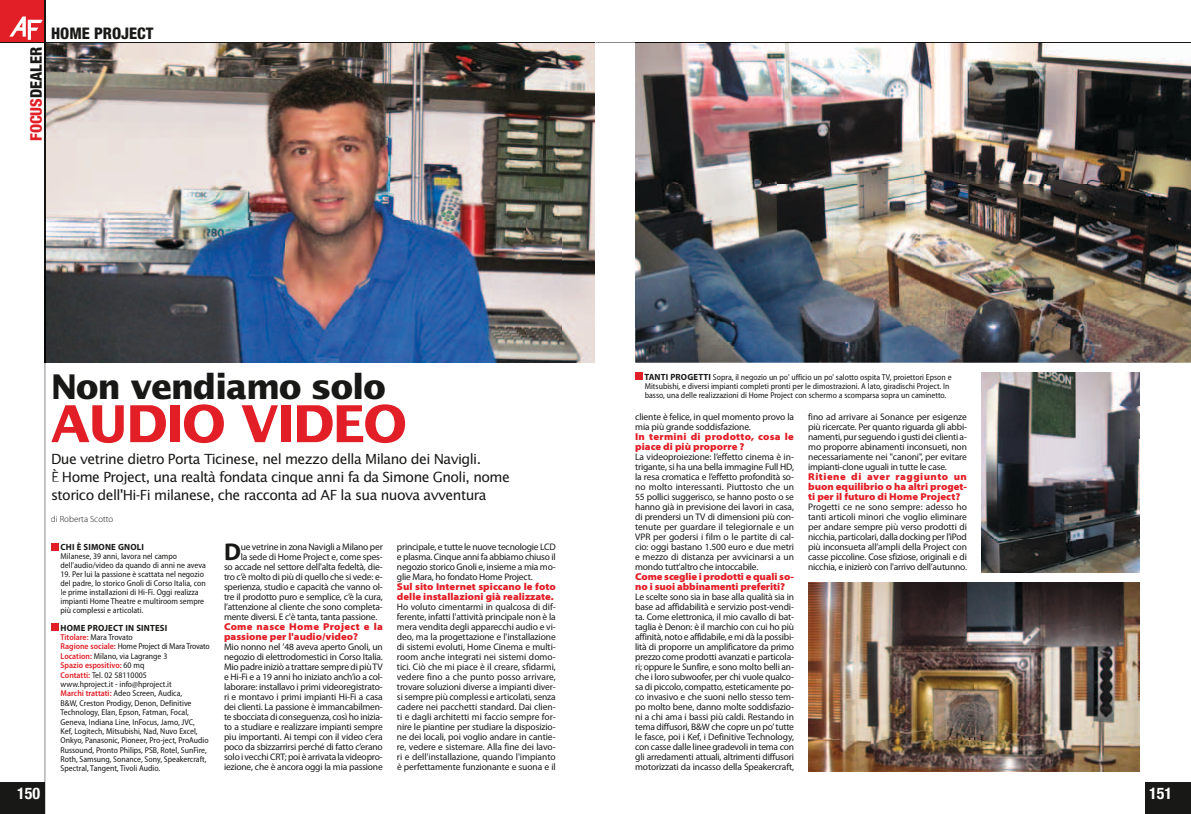
<style>
.page{position:relative;width:1191px;height:814px;background:#fff}
.page>*{position:absolute;margin:0;border:0;box-sizing:border-box;transform-origin:0 0}
.t1{font:700 51px "Lucida Sans Std";letter-spacing:-.04em;color:#e21e26}
.t2{font:700 34px "Lucida Sans Std";letter-spacing:-.04em;color:#181817}
.t3{font:700 24.3px "Myriad Pro";color:#181817}
.t4{font:800 condensed 16px "Helvetica Neue LT Std";color:#181817}
.t5{font:700 condensed 16px "Helvetica Neue LT Std";color:#fff}
.t6{font:14px/18px "Lucida Sans Std";letter-spacing:-.04em;color:#181817}
.t7{font:900 semi-expanded 10px/10px "Myriad Pro";color:#e21e26}
.t8{font:900 semi-expanded 10px/10px "Myriad Pro";letter-spacing:.03em;color:#e21e26}
.t9{font:9.5px/10px "Myriad Pro";letter-spacing:-.02em;color:#181817;text-align:justify}
.t10{font:700 9px "Myriad Pro";letter-spacing:.02em;color:#181817}
.t11{font:300 9px "Myriad Pro";color:#181817}
.t12{font:semi-condensed 8.5px/9.4px "Myriad Pro";color:#181817}
.s1{color:#e21e26}
.s2{font-weight:600;color:#e21e26}
.s3{font-weight:700;font-stretch:normal;font-size:9px}
</style>
<div class="page">
<img style="left:46px;top:43px;width:549px;height:320px">
<div style="left:0;top:0;width:45px;height:43px;background:#e21e26"></div>
<div style="left:0;top:783px;width:45px;height:31px;background:#181817"></div>
<div style="left:51px;top:623px;width:8px;height:7px;background:#e21e26"></div>
<div style="left:51px;top:543px;width:8px;height:7px;background:#e21e26"></div>
<hr style="left:45px;top:42px;width:550px;height:1px;background:#181817">
<hr style="left:0;top:43px;width:45px;height:1px;background:#181817">
<hr style="left:0;top:42px;width:45px;height:1px;background:#20110d">
<hr style="left:45px;top:0;width:1px;height:42px;background:#20110d">
<svg style="left:9px;top:16px;width:37px;height:798px"></svg>
<div style="left:1146px;top:783px;width:45px;height:31px;background:#181817"></div>
<div style="left:635px;top:373px;width:7px;height:7px;background:#e21e26"></div>
<img style="left:635px;top:43px;width:556px;height:320px">
<img style="left:635px;top:343px;width:518px;height:5px">
<img style="left:981px;top:373px;width:159px;height:200px">
<img style="left:808px;top:583px;width:332px;height:188px">
<svg style="left:595px;top:42px;width:596px;height:1px"></svg>
<h3 class="t4" style="left:26px;top:141px;width:95px;rotate:-90deg"><span class="s1">FOCUS</span>DEALER</h3>
<h3 class="t4" style="left:51px;top:23px;width:104px">HOME PROJECT</h3>
<h3 class="t5" style="left:17px;top:783px;width:25px">150</h3>
<h2 class="t2" style="left:51px;top:367px;width:337px">Non vendiamo solo</h2>
<h1 class="t1" style="left:51px;top:395px;width:358px">AUDIO VIDEO</h1>
<h3 class="t6" style="left:51px;top:450px;width:460px">Due vetrine dietro Porta Ticinese, nel mezzo della Milano dei Navigli.<br>È Home Project, una realtà fondata cinque anni fa da Simone Gnoli, nome storico dell'Hi-Fi milanese, che racconta ad AF la sua nuova avventura</h3>
<p class="t11" style="left:51px;top:513px;width:64px">di Roberta Scotto</p>
<p class="t10" style="left:61px;top:541px;width:85px">CHI È SIMONE GNOLI</p>
<p class="t12" style="left:61px;top:552px;width:147px;line-height:9px">Milanese, 39 anni, lavora nel campo dell'audio/video da quando di anni ne aveva</p>
<p class="t12" style="left:61px;top:570px;width:147px;line-height:9px">19. Per lui la passione è scattata nel negozio del padre, lo storico Gnoli di Corso Italia, con le prime installazioni di Hi-Fi. Oggi realizza impianti Home Theatre e multiroom sempre più complessi e articolati.</p>
<p class="t10" style="left:61px;top:621px;width:108px">HOME PROJECT IN SINTESI</p>
<p class="t12" style="left:61px;top:632px;width:151px"><span class="s2">Titolare:</span> Mara Trovato<br><span class="s2">Ragione sociale:</span> Home Project di Mara Trovato <span class="s2">Location:</span> Milano, via Lagrange 3<br><span class="s2">Spazio espositivo:</span> 60 mq<br><span class="s2">Contatti:</span> Tel. 02 58110005<br>www.hproject.it - info@hproject.it<br><span class="s2">Marchi trattati:</span> Adeo Screen, Audica,<br>B&amp;W, Creston Prodigy, Denon, Definitive Technology, Elan, Epson, Fatman, Focal, Geneva, Indiana Line, InFocus, Jamo, JVC,<br>Kef, Logitech, Mitsubishi, Nad, Nuvo Excel, Onkyo, Panasonic, Pioneer, Pro-ject, ProAudio Russound, Pronto Philips, PSB, Rotel, SunFire, Roth, Samsung, Sonance, Sony, Speakercraft, Spectral, Tangent, Tivoli Audio.</p>
<h3 class="t3" style="left:224px;top:536px;width:18px">D</h3>
<p class="t9" style="left:241px;top:541px;width:144px">ue vetrine in zona Navigli a Milano per</p>
<p class="t9" style="left:241px;top:551px;width:144px">la sede di Home Project e, come spes-</p>
<p class="t9" style="left:224px;top:561px;width:160px">so accade nel settore dell'alta fedeltà, die-</p>
<p class="t9" style="left:224px;top:571px;width:160px">tro c’è molto di più di quello che si vede: e-</p>
<p class="t9" style="left:224px;top:581px;width:160px">sperienza, studio e capacità che vanno ol-</p>
<p class="t9" style="left:224px;top:591px;width:160px">tre il prodotto puro e semplice, c’è la cura,</p>
<p class="t9" style="left:224px;top:601px;width:160px">l’attenzione al cliente che sono completa-</p>
<p class="t9" style="left:224px;top:611px;width:155px">mente diversi. E c'è tanta, tanta passione.</p>
<p class="t7" style="left:224px;top:621px;width:160px">Come nasce Home Project e la passione per l'audio/video?</p>
<p class="t9" style="left:224px;top:641px;width:160px">Mio nonno nel ’48 aveva aperto Gnoli, un negozio di elettrodomestici in Corso Italia.<br>Mio padre iniziò a trattare sempre di più TV e Hi-Fi e a 19 anni ho iniziato anch’io a col&shy;laborare: installavo i primi videoregistrato&shy;ri e montavo i primi impianti Hi-Fi a casa dei clienti. La passione è immancabilmen&shy;te sbocciata di conseguenza, così ho inizia&shy;to a studiare e realizzare impianti sempre piu importanti. Ai tempi con il video c’era poco da sbizzarrirsi perché di fatto c’erano solo i vecchi CRT; poi è arrivata la videopro&shy;iezione, che è ancora oggi la mia passione</p>
<p class="t9" style="left:397px;top:541px;width:160px">principale, e tutte le nuove tecnologie LCD e plasma. Cinque anni fa abbiamo chiuso il negozio storico Gnoli e, insieme a mia mo&shy;glie Mara, ho fondato Home Project.</p>
<p class="t7" style="left:397px;top:581px;width:160px">Sul sito Internet spiccano le foto delle installazioni già realizzate.</p>
<p class="t9" style="left:397px;top:601px;width:160px">Ho voluto cimentarmi in qualcosa di dif&shy;ferente, infatti l'attività principale non è la mera vendita degli apparecchi audio e vi&shy;deo, ma la progettazione e l'installazione di sistemi evoluti, Home Cinema e multi&shy;room anche integrati nei sistemi domo&shy;tici. Ciò che mi piace è il creare, sfidarmi, vedere fino a che punto posso arrivare, trovare soluzioni diverse a impianti diver&shy;si sempre più complessi e articolati, senza cadere nei pacchetti standard. Dai clien&shy;ti e dagli architetti mi faccio sempre for&shy;nire le piantine per studiare la disposizio&shy;ne dei locali, poi voglio andare in cantie&shy;re, vedere e sistemare. Alla fine dei lavo&shy;ri e dell'installazione, quando l'impianto è perfettamente funzionante e suona e il</p>
<p class="t12" style="left:644px;top:373px;width:309px;line-height:9px"><span class="s3">TANTI PROGETTI</span> Sopra, il negozio un po' ufficio un po' salotto ospita TV, proiettori Epson e<br>Mitsubishi, e diversi impianti completi pronti per le dimostrazioni. A lato, giradischi Project. In basso, una delle realizzazioni di Home Project con schermo a scomparsa sopra un caminetto.</p>
<p class="t9" style="left:635px;top:411px;width:160px">cliente è felice, in quel momento provo la mia più grande soddisfazione.</p>
<p class="t8" style="left:635px;top:431px;width:160px">In termini di prodotto, cosa le piace di più proporre ?</p>
<p class="t9" style="left:635px;top:451px;width:160px">La videoproiezione: l’effetto cinema è in&shy;trigante, si ha una bella immagine Full HD, la resa cromatica e l’effetto profondità so&shy;no molto interessanti. Piuttosto che un 55 pollici suggerisco, se hanno posto o se hanno già in previsione dei lavori in casa, di prendersi un TV di dimensioni più con&shy;tenute per guardare il telegiornale e un VPR per godersi i film o le partite di cal&shy;cio: oggi bastano 1.500 euro e due metri e mezzo di distanza per avvicinarsi a un mondo tutt'altro che intoccabile.</p>
<p class="t7" style="left:635px;top:571px;width:160px">Come sceglie i prodotti e quali so&shy;no i suoi abbinamenti preferiti?</p>
<p class="t9" style="left:635px;top:591px;width:160px">Le scelte sono sia in base alla qualità sia in base ad affidabilità e servizio post-vendi&shy;ta. Come elettronica, il mio cavallo di bat&shy;taglia è Denon: è il marchio con cui ho più affinità, noto e affidabile, e mi dà la possibi&shy;lità di proporre un amplificatore da primo prezzo come prodotti avanzati e particola&shy;ri; oppure le Sunfire, e sono molto belli an&shy;che i loro subwoofer, per chi vuole qualco&shy;sa di piccolo, compatto, esteticamente po&shy;co invasivo e che suoni nello stesso tem&shy;po molto bene, danno molte soddisfazio&shy;ni a chi ama i bassi più caldi. Restando in tema diffusori, B&amp;W che copre un po’ tutte le fasce, poi i Kef, i Definitive Technology, con casse dalle linee gradevoli in tema con gli arredamenti attuali, altrimenti diffusori motorizzati da incasso della Speakercraft,</p>
<p class="t9" style="left:808px;top:411px;width:160px">fino ad arrivare ai Sonance per esigenze più ricercate. Per quanto riguarda gli abbi&shy;namenti, pur seguendo i gusti dei clienti a&shy;mo proporre abinamenti inconsueti, non necessariamente nei "canoni", per evitare impianti-clone uguali in tutte le case.</p>
<p class="t7" style="left:808px;top:471px;width:160px;text-align:justify">Ritiene di aver raggiunto un buon equilibrio o ha altri proget&shy;ti per il futuro di Home Project?</p>
<p class="t9" style="left:808px;top:501px;width:160px">Progetti ce ne sono sempre: adesso ho tanti articoli minori che voglio eliminare per andare sempre più verso prodotti di nicchia, particolari, dalla docking per l’iPod più inconsueta all’ampli della Project con casse piccoline. Cose sfiziose, originali e di nicchia, e inizierò con l'arrivo dell’autunno.</p>
<h3 class="t5" style="left:1149px;top:783px;width:25px">151</h3>
</div>
